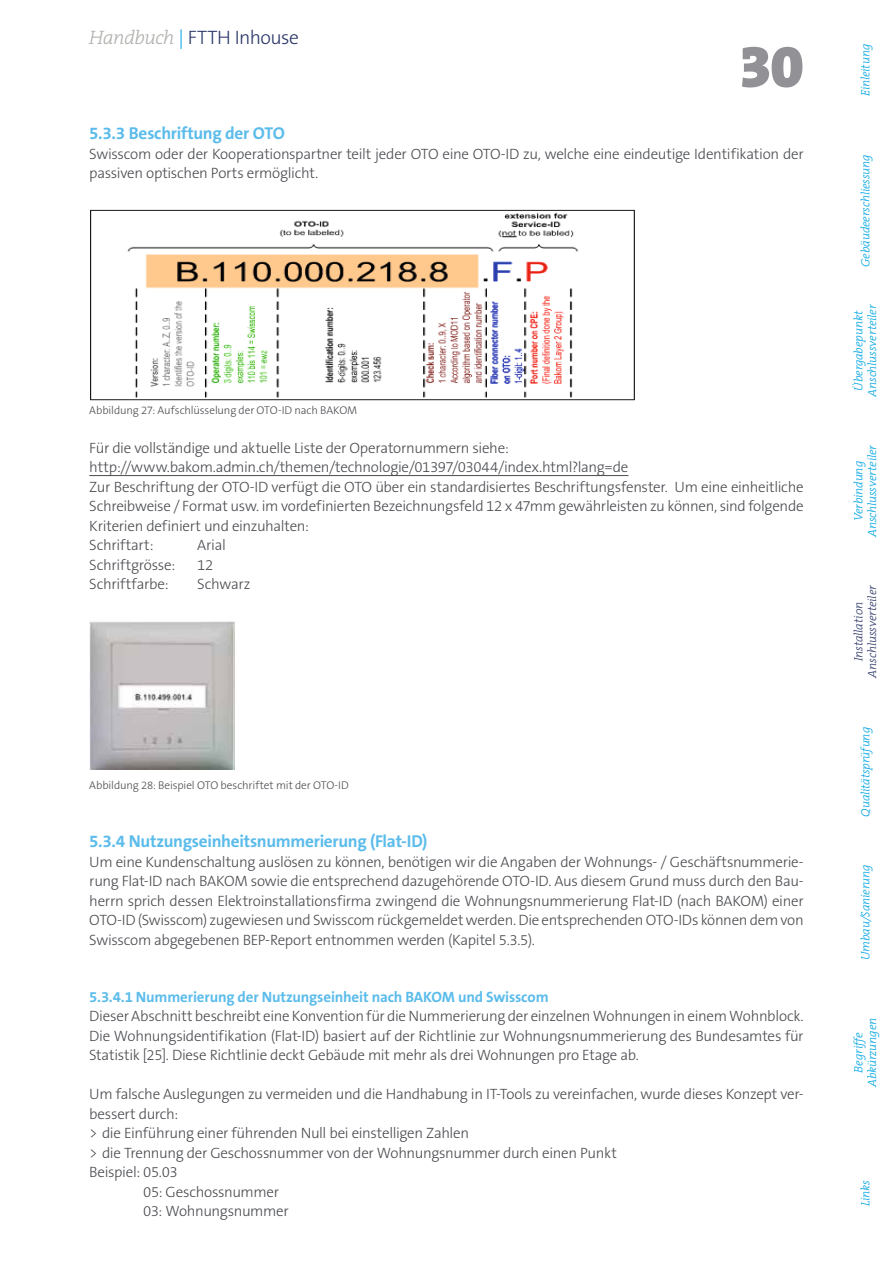
<style>
.page{position:relative;width:893px;height:1263px;background:#fff}
.page>*{position:absolute;margin:0;border:0;box-sizing:border-box;transform-origin:0 0}
.t1{font:900 60px "The Serif Q9";color:#929296}
.t2{font:300 19.5px "The Sans B W3";letter-spacing:-.025em;color:#2b3868}
.t3{font:700 17.25px "The Sans B W7";letter-spacing:-.015em;color:#5bbceb}
.t4{font:300 15px/19.5px "The Sans B W3";letter-spacing:-.02em;color:#494b4f}
.t5{font:700 15px "The Sans B W7";letter-spacing:-.01em;color:#5bbceb}
.t6{font:italic 300 12px/13.5px "The Serif Q3";letter-spacing:-.015em;color:#00a4e2;text-align:center}
.t7{font:italic 300 12px/13.5px "The Serif Q3";letter-spacing:-.015em;color:#2b3868;text-align:center}
.t8{font:300 11.25px "The Sans B W3";letter-spacing:-.01em;color:#494b4f}
.s1{font-family:"The Serif B W3";font-style:italic;color:#aeb1ac}
.s2{color:#00a4e2}
</style>
<div class="page">
<hr style="left:89px;top:475px;width:539px;height:1px;background:#494b4f">
<img style="left:90px;top:210px;width:545px;height:191px">
<img style="left:89px;top:621px;width:146px;height:148px">
<h2 class="t2" style="left:89px;top:25px;width:211px"><span class="s1">Handbuch</span> <span class="s2">|</span> FTTH Inhouse</h2>
<h1 class="t1" style="left:739px;top:34px;width:66px">30</h1>
<p class="t3" style="left:89px;top:122px;width:197px">5.3.3 Beschriftung der OTO</p>
<p class="t4" style="left:89px;top:144px;width:716px">Swisscom oder der Kooperationspartner teilt jeder OTO eine OTO-ID zu, welche eine eindeutige Identifikation der passiven optischen Ports ermöglicht.</p>
<p class="t8" style="left:89px;top:403px;width:269px">Abbildung 27: Aufschlüsselung der OTO-ID nach BAKOM</p>
<p class="t4" style="left:89px;top:438px;width:716px">Für die vollständige und aktuelle Liste der Operatornummern siehe: http://www.bakom.admin.ch/themen/technologie/01397/03044/index.html?lang=de<br>Zur Beschriftung der OTO-ID verfügt die OTO über ein standardisiertes Beschriftungsfenster. Um eine einheitliche Schreibweise / Format usw. im vordefinierten Bezeichnungsfeld 12 x 47mm gewährleisten zu können, sind folgende Kriterien definiert und einzuhalten:<br>Schriftart:</p>
<p class="t4" style="left:197px;top:535px;width:30px">Arial</p>
<p class="t4" style="left:89px;top:555px;width:88px">Schriftgrösse:</p>
<p class="t4" style="left:197px;top:555px;width:18px">12</p>
<p class="t4" style="left:89px;top:574px;width:81px">Schriftfarbe:</p>
<p class="t4" style="left:197px;top:574px;width:55px">Schwarz</p>
<p class="t8" style="left:89px;top:778px;width:261px">Abbildung 28: Beispiel OTO beschriftet mit der OTO-ID</p>
<p class="t3" style="left:89px;top:830px;width:340px">5.3.4 Nutzungseinheitsnummerierung (Flat-ID)</p>
<p class="t4" style="left:89px;top:852px;width:716px;text-align:justify">Um eine Kundenschaltung auslösen zu können, benötigen wir die Angaben der Wohnungs- / Geschäftsnummerie&shy;rung Flat-ID nach BAKOM sowie die entsprechend dazugehörende OTO-ID. Aus diesem Grund muss durch den Bau&shy;herrn sprich dessen Elektroinstallationsfirma zwingend die Wohnungsnummerierung Flat-ID (nach BAKOM) einer OTO-ID (Swisscom) zugewiesen und Swisscom rückgemeldet werden. Die entsprechenden OTO-IDs können dem von Swisscom abgegebenen BEP-Report entnommen werden (Kapitel 5.3.5).</p>
<p class="t5" style="left:89px;top:987px;width:461px">5.3.4.1 Nummerierung der Nutzungseinheit nach BAKOM und Swisscom</p>
<p class="t4" style="left:89px;top:1006px;width:716px;text-align:justify">Dieser Abschnitt beschreibt eine Konvention für die Nummerierung der einzelnen Wohnungen in einem Wohnblock.<br>Die Wohnungsidentifikation (Flat-ID) basiert auf der Richtlinie zur Wohnungsnummerierung des Bundesamtes für Statistik [25]. Diese Richtlinie deckt Gebäude mit mehr als drei Wohnungen pro Etage ab.</p>
<p class="t4" style="left:89px;top:1084px;width:716px">Um falsche Auslegungen zu vermeiden und die Handhabung in IT-Tools zu vereinfachen, wurde dieses Konzept ver-</p>
<p class="t4" style="left:89px;top:1104px;width:91px">bessert durch:</p>
<p class="t4" style="left:89px;top:1123px;width:381px">&gt; die Einführung einer führenden Null bei einstelligen Zahlen</p>
<p class="t4" style="left:89px;top:1143px;width:529px">&gt; die Trennung der Geschossnummer von der Wohnungsnummer durch einen Punkt</p>
<p class="t4" style="left:89px;top:1162px;width:90px">Beispiel: 05.03</p>
<p class="t4" style="left:143px;top:1182px;width:137px">05: Geschossnummer</p>
<p class="t4" style="left:143px;top:1201px;width:147px">03: Wohnungsnummer</p>
<p class="t6" style="left:859px;top:96px;width:54px;rotate:-90deg">Einleitung</p>
<p class="t6" style="left:859px;top:267px;width:114px;rotate:-90deg">Gebäudeerschliessung</p>
<p class="t6" style="left:852px;top:397px;width:94px;rotate:-90deg">Übergabepunkt<br>Anschlussverteiler</p>
<p class="t6" style="left:852px;top:537px;width:94px;rotate:-90deg">Verbindung<br>Anschlussverteiler</p>
<p class="t7" style="left:852px;top:678px;width:94px;rotate:-90deg">Installation<br>Anschlussverteiler</p>
<p class="t6" style="left:859px;top:817px;width:91px;rotate:-90deg">Qualitätsprüfung</p>
<p class="t6" style="left:859px;top:960px;width:97px;rotate:-90deg">Umbau/Sanierung</p>
<p class="t6" style="left:852px;top:1087px;width:71px;rotate:-90deg">Begriffe<br>Abkürzungen</p>
<p class="t6" style="left:859px;top:1206px;width:27px;rotate:-90deg">Links</p>
</div>
